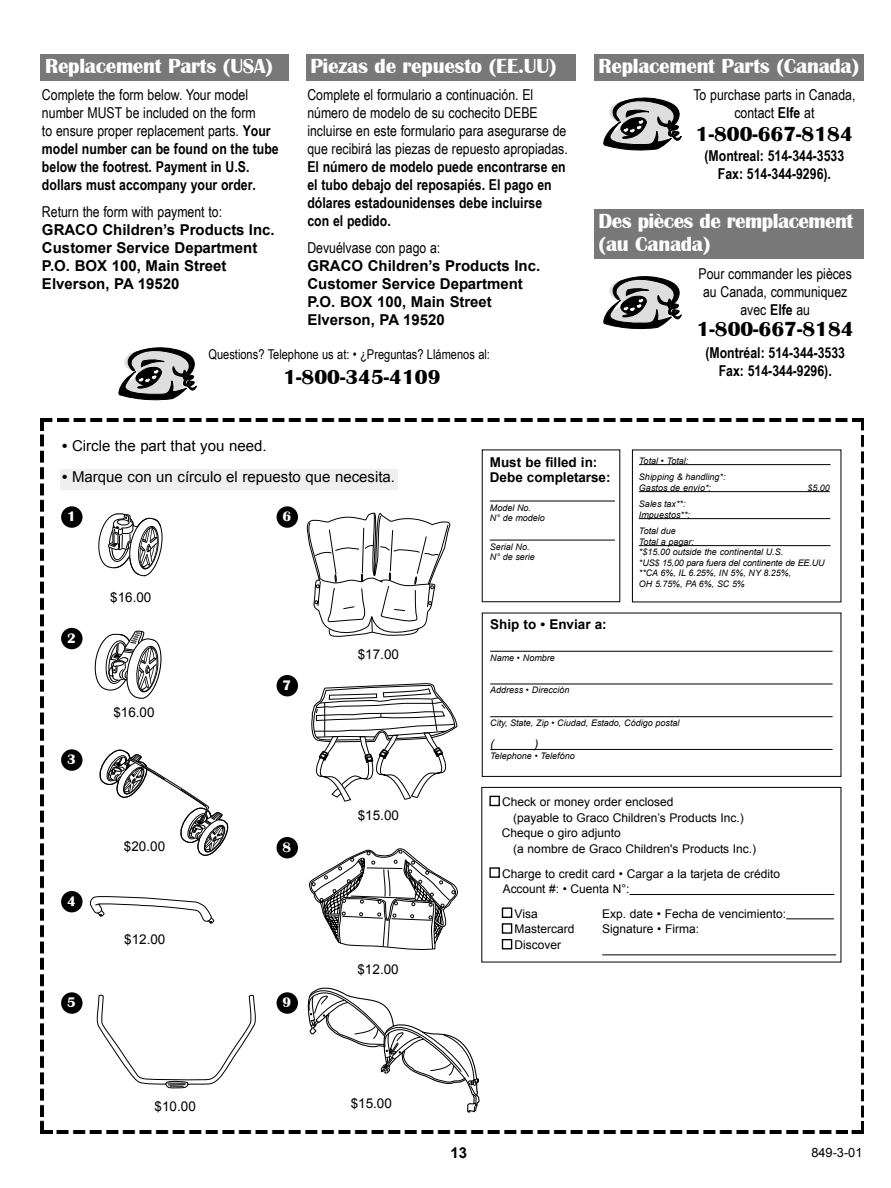
<style>
.page{position:relative;width:891px;height:1188px;background:#fff}
.page>*{position:absolute;margin:0;border:0;box-sizing:border-box;transform-origin:0 0}
.t1{font:700 21px/22.5px "Britannic";letter-spacing:-.01em;color:#fff}
.t2{font:700 21px "Britannic";color:#000}
.t3{font:700 15px/18px "Arial Narrow";color:#000}
.t4{font:15px/18px "Arial Narrow";color:#000;text-align:center}
.t5{font:700 15px/18px "Arial";color:#000}
.t6{font:15px "Arial";color:#000}
.t7{font:700 14.25px "Britannic";color:#fff}
.t8{font:13.5px "Arial";color:#000}
.t9{font:13.5px "Arial Narrow";color:#000}
.t10{font:700 13.5px/15px "Arial";color:#000}
.t11{font:12.75px "Arial";color:#000}
.t12{font:12px/15.8px "Arial";color:#000}
.t13{font:italic 12px "Arial";color:#000}
.t14{font:italic 9px/10.5px "Arial";color:#000}
.s1{font-weight:400}
.s2{font-weight:700}
.s3{font-style:italic}
</style>
<div class="page">
<svg style="left:40px;top:418px;width:13px;height:12px"></svg>
<img style="left:57px;top:418px;width:791px;height:4px">
<svg style="left:852px;top:418px;width:12px;height:13px"></svg>
<img style="left:861px;top:435px;width:3px;height:683px">
<svg style="left:851px;top:1121px;width:13px;height:12px"></svg>
<img style="left:52px;top:1130px;width:796px;height:3px">
<svg style="left:44px;top:1130px;width:8px;height:3px"></svg>
<img style="left:40px;top:430px;width:4px;height:703px">
<div style="left:41px;top:54px;width:248px;height:27px;background:#787878"></div>
<div style="left:306px;top:54px;width:270px;height:27px;background:#787878"></div>
<div style="left:594px;top:54px;width:270px;height:27px;background:#787878"></div>
<svg style="left:118px;top:347px;width:79px;height:54px"></svg>
<div style="left:594px;top:209px;width:270px;height:50px;background:#787878"></div>
<svg style="left:603px;top:97px;width:79px;height:54px"></svg>
<svg style="left:603px;top:276px;width:79px;height:54px"></svg>
<div style="left:482px;top:787px;width:359px;height:175px;border:1px solid #000"></div>
<div style="left:482px;top:613px;width:359px;height:164px;border:1px solid #000"></div>
<hr style="left:490px;top:501px;width:125px;height:1px;background:#000">
<hr style="left:490px;top:540px;width:125px;height:1px;background:#000">
<hr style="left:630px;top:894px;width:204px;height:1px;background:#000">
<div style="left:502px;top:939px;width:10px;height:10px;border:1px solid #000"></div>
<div style="left:502px;top:923px;width:10px;height:11px;border:1px solid #000"></div>
<div style="left:502px;top:907px;width:10px;height:11px;border:1px solid #000"></div>
<div style="left:489px;top:867px;width:11px;height:11px;border:1px solid #000"></div>
<div style="left:489px;top:796px;width:11px;height:10px;border:1px solid #000"></div>
<svg style="left:309px;top:848px;width:149px;height:102px"></svg>
<svg style="left:312px;top:683px;width:146px;height:118px"></svg>
<svg style="left:94px;top:630px;width:68px;height:69px"></svg>
<svg style="left:98px;top:513px;width:65px;height:64px"></svg>
<svg style="left:307px;top:987px;width:173px;height:126px"></svg>
<svg style="left:306px;top:512px;width:144px;height:125px"></svg>
<div style="left:344px;top:1097px;width:54px;height:16px;background:#fff"></div>
<div style="left:61px;top:469px;width:337px;height:21px;background:#efefef"></div>
<svg style="left:90px;top:896px;width:124px;height:27px"></svg>
<svg style="left:639px;top:464px;width:40px;height:1px"></svg>
<hr style="left:679px;top:464px;width:152px;height:1px;background:#000">
<hr style="left:639px;top:491px;width:191px;height:1px;background:#000">
<hr style="left:639px;top:518px;width:191px;height:1px;background:#000">
<svg style="left:639px;top:545px;width:34px;height:1px"></svg>
<hr style="left:673px;top:545px;width:158px;height:1px;background:#000">
<hr style="left:490px;top:651px;width:343px;height:1px;background:#000">
<hr style="left:490px;top:684px;width:343px;height:1px;background:#000">
<hr style="left:490px;top:716px;width:343px;height:1px;background:#000">
<hr style="left:490px;top:749px;width:343px;height:1px;background:#000">
<hr style="left:786px;top:918px;width:48px;height:1px;background:#000">
<hr style="left:602px;top:954px;width:234px;height:1px;background:#000">
<svg style="left:97px;top:995px;width:159px;height:93px"></svg>
<div style="left:61px;top:992px;width:22px;height:22px;background:#000;border-radius:50%"></div>
<svg style="left:99px;top:749px;width:130px;height:107px"></svg>
<div style="left:118px;top:840px;width:53px;height:16px;background:#fff"></div>
<div style="left:61px;top:891px;width:22px;height:21px;background:#000;border-radius:50%"></div>
<div style="left:277px;top:992px;width:21px;height:22px;background:#000;border-radius:50%"></div>
<div style="left:277px;top:837px;width:21px;height:21px;background:#000;border-radius:50%"></div>
<div style="left:277px;top:506px;width:21px;height:22px;background:#000;border-radius:50%"></div>
<div style="left:277px;top:675px;width:21px;height:21px;background:#000;border-radius:50%"></div>
<div style="left:61px;top:506px;width:22px;height:22px;background:#000;border-radius:50%"></div>
<div style="left:61px;top:628px;width:22px;height:21px;background:#000;border-radius:50%"></div>
<div style="left:61px;top:749px;width:22px;height:22px;background:#000;border-radius:50%"></div>
<h1 class="t1" style="left:45px;top:55px;width:230px">Replacement Parts (USA)</h1>
<h1 class="t1" style="left:310px;top:55px;width:248px">Piezas de repuesto (EE.UU)</h1>
<p class="t3" style="left:42px;top:86px;width:238px"><span class="s1">Complete the form below. Your model number MUST be included on the form<br>to ensure proper replacement parts.</span> Your model number can be found on the tube below the footrest. Payment in U.S. dollars must accompany your order.</p>
<p class="t4" style="left:42px;top:202px;width:182px">Return the form with payment to:</p>
<p class="t5" style="left:42px;top:221px;width:234px">GRACO Children’s Products Inc.<br>Customer Service Department<br>P.O. BOX 100, Main Street<br>Elverson, PA 19520</p>
<p class="t4" style="left:307px;top:86px;width:262px;text-align:left">Complete el formulario a continuación. El número de modelo de su cochecito DEBE incluirse en este formulario para asegurarse de que recibirá las piezas de repuesto apropiadas.</p>
<p class="t3" style="left:307px;top:158px;width:260px">El número de modelo puede encontrarse en el tubo debajo del reposapiés. El pago en dólares estadounidenses debe incluirse con el pedido.</p>
<p class="t4" style="left:307px;top:238px;width:134px">Devuélvase con pago a:</p>
<p class="t5" style="left:307px;top:257px;width:234px">GRACO Children’s Products Inc.<br>Customer Service Department<br>P.O. BOX 100, Main Street<br>Elverson, PA 19520</p>
<p class="t9" style="left:208px;top:346px;width:283px">Questions? Telephone us at: • ¿Preguntas? Llámenos al:</p>
<h1 class="t2" style="left:284px;top:367px;width:158px">1-800-345-4109</h1>
<h1 class="t1" style="left:598px;top:55px;width:262px">Replacement Parts (Canada)</h1>
<p class="t4" style="left:693px;top:86px;width:164px">To purchase parts in Canada, contact <span class="s2">Elfe</span> at</p>
<h1 class="t2" style="left:696px;top:123px;width:159px">1-800-667-8184</h1>
<p class="t3" style="left:705px;top:147px;width:141px;text-align:center">(Montreal: 514-344-3533<br>Fax: 514-344-9296).</p>
<h1 class="t1" style="left:598px;top:210px;width:256px">Des pièces de remplacement (au Canada)</h1>
<p class="t4" style="left:699px;top:264px;width:155px">Pour commander les pièces au Canada, communiquez avec <span class="s2">Elfe</span> au</p>
<h1 class="t2" style="left:697px;top:319px;width:159px">1-800-667-8184</h1>
<p class="t3" style="left:705px;top:343px;width:141px;text-align:center">(Montréal: 514-344-3533<br>Fax: 514-344-9296).</p>
<p class="t6" style="left:62px;top:438px;width:206px"><span class="s2">•</span> Circle the part that you need.</p>
<p class="t6" style="left:62px;top:468px;width:334px"><span class="s2">•</span> Marque con un círculo el repuesto que necesita.</p>
<p class="t7" style="left:67px;top:510px;width:10px">1</p>
<p class="t7" style="left:67px;top:631px;width:10px">2</p>
<p class="t7" style="left:67px;top:753px;width:10px">3</p>
<p class="t7" style="left:67px;top:894px;width:10px">4</p>
<p class="t7" style="left:67px;top:996px;width:10px">5</p>
<p class="t8" style="left:110px;top:590px;width:43px">$16.00</p>
<p class="t8" style="left:113px;top:705px;width:43px">$16.00</p>
<p class="t8" style="left:124px;top:839px;width:43px">$20.00</p>
<p class="t8" style="left:124px;top:932px;width:43px">$12.00</p>
<p class="t8" style="left:155px;top:1099px;width:43px">$10.00</p>
<p class="t7" style="left:283px;top:510px;width:10px">6</p>
<p class="t7" style="left:283px;top:678px;width:10px">7</p>
<p class="t7" style="left:283px;top:840px;width:10px">8</p>
<p class="t7" style="left:283px;top:996px;width:10px">9</p>
<p class="t8" style="left:358px;top:647px;width:43px">$17.00</p>
<p class="t8" style="left:358px;top:807px;width:43px">$15.00</p>
<p class="t8" style="left:357px;top:961px;width:43px">$12.00</p>
<p class="t8" style="left:351px;top:1096px;width:43px">$15.00</p>
<p class="t10" style="left:490px;top:455px;width:122px">Must be filled in:<br>Debe completarse:</p>
<p class="t14" style="left:490px;top:502px;width:57px">Model No.<br>N° de modelo</p>
<p class="t14" style="left:490px;top:541px;width:47px">Serial No.<br>N° de serie</p>
<p class="t14" style="left:639px;top:452px;width:88px;line-height:16.5px">Total • Total:<br>Shipping &amp; handling*:</p>
<p class="t14" style="left:639px;top:482px;width:74px">Gastos de envío*:</p>
<p class="t14" style="left:807px;top:482px;width:24px">$5.00</p>
<p class="t14" style="left:639px;top:499px;width:53px">Sales tax**:<br>Impuestos**:</p>
<p class="t14" style="left:639px;top:526px;width:187px">Total due<br>Total a pagar:<br>*$15.00 outside the continental U.S.<br>*US$ 15,00 para fuera del continente de EE.UU **CA 6%, IL 6.25%, IN 5%, NY 8.25%,<br>OH 5.75%, PA 6%, SC 5%</p>
<p class="t10" style="left:490px;top:617px;width:118px">Ship to • Enviar a:</p>
<p class="t14" style="left:490px;top:652px;width:66px">Name • Nombre</p>
<p class="t14" style="left:490px;top:685px;width:81px">Address • Dirección</p>
<p class="t14" style="left:490px;top:718px;width:191px">City, State, Zip • Ciudad, Estado, Código postal</p>
<p class="t13" style="left:490px;top:737px;width:5px">(</p>
<p class="t13" style="left:535px;top:737px;width:5px">)</p>
<p class="t14" style="left:490px;top:750px;width:86px">Telephone • Telefóno</p>
<p class="t12" style="left:502px;top:794px;width:173px">Check or money order enclosed</p>
<p class="t12" style="left:513px;top:810px;width:232px">(payable to Graco Children’s Products Inc.)</p>
<p class="t12" style="left:502px;top:825px;width:121px">Cheque o giro adjunto</p>
<p class="t12" style="left:513px;top:841px;width:244px">(a nombre de Graco Children's Products Inc.)</p>
<p class="t12" style="left:502px;top:866px;width:279px">Charge to credit card <span class="s3">•</span> Cargar a la tarjeta de crédito<br>Account #: <span class="s3">•</span> Cuenta N°:</p>
<p class="t12" style="left:515px;top:906px;width:62px">Visa<br>Mastercard<br>Discover</p>
<p class="t12" style="left:602px;top:906px;width:185px;line-height:15px">Exp. date • Fecha de vencimiento:<br>Signature • Firma:</p>
<p class="t5" style="left:451px;top:1144px;width:18px">13</p>
<p class="t11" style="left:811px;top:1145px;width:53px">849-3-01</p>
</div>
